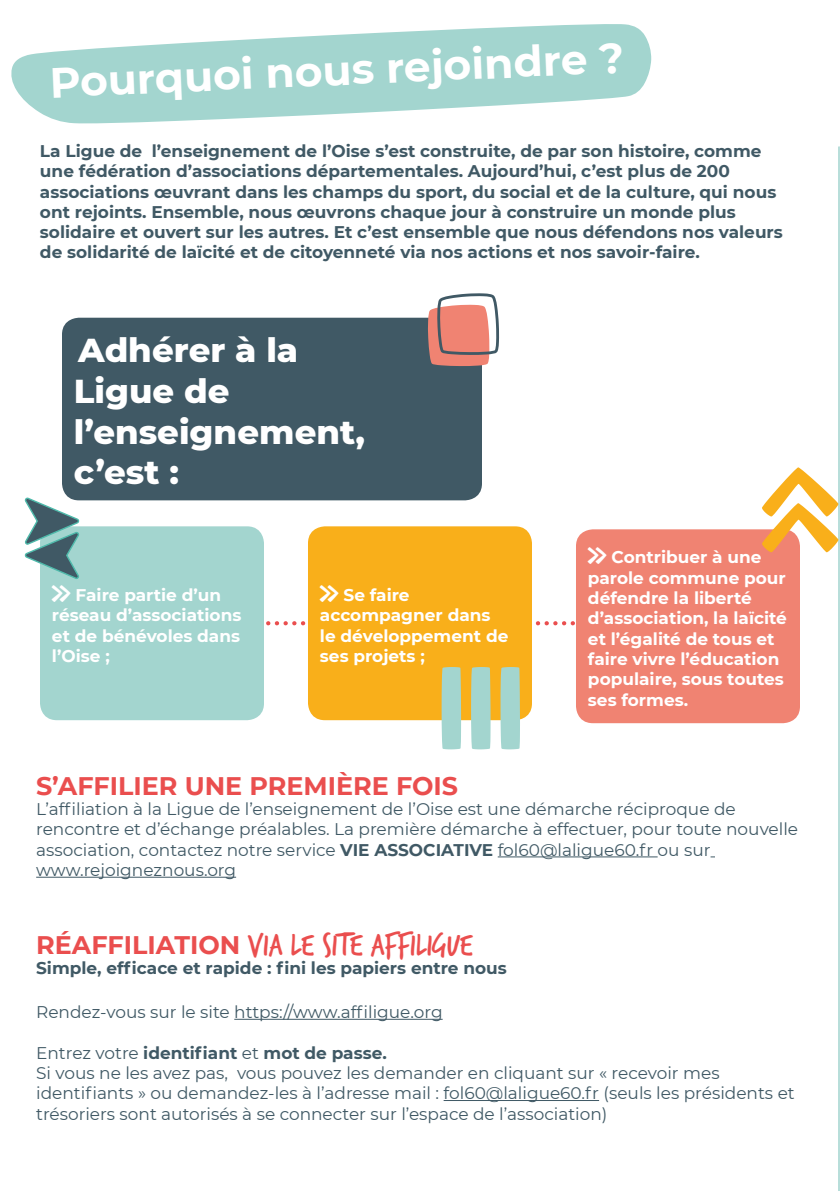
<style>
.page{position:relative;width:840px;height:1191px;background:#fff}
.page>*{position:absolute;margin:0;border:0;box-sizing:border-box;transform-origin:0 0}
.t1{font:700 42.2px "Montserrat";color:#fff}
.t2{font:800 33.8px/40.6px "Montserrat";color:#fff}
.t3{font:33.8px "Trash Hand";color:#ea4e4e}
.t4{font:700 25.4px "Montserrat";color:#ea4e4e}
.t5{font:17px/20.2px "Montserrat";color:#405965}
.t6{font:700 17px/20.2px "Montserrat";color:#405965}
.t7{font:700 17px/20.2px "Montserrat";color:#fff}
.s1{font-weight:700}
.s2{font-family:"Montserrat";font-weight:700;font-size:25.4px}
</style>
<div class="page">
<hr style="left:838px;top:0;width:1px;height:1191px;background:#b8deda">
<svg style="left:838px;top:0;width:1px;height:147px"></svg>
<svg style="left:11px;top:24px;width:640px;height:100px;fill:#a3d5cf"></svg>
<hr style="left:234px;top:1018px;width:208px;height:1px;background:#405965">
<hr style="left:443px;top:1100px;width:155px;height:1px;background:#405965">
<hr style="left:497px;top:856px;width:160px;height:1px;background:#405965">
<hr style="left:36px;top:876px;width:200px;height:1px;background:#405965">
<svg style="left:266px;top:621px;width:309px;height:4px"></svg>
<div style="left:62px;top:318px;width:419px;height:182px;background:#405965;border-radius:17px"></div>
<div style="left:40px;top:526px;width:224px;height:194px;background:#a3d5cf;border-radius:17px"></div>
<div style="left:308px;top:526px;width:223px;height:194px;background:#f9af1a;border-radius:17px"></div>
<div style="left:575px;top:529px;width:224px;height:194px;background:#f08372;border-radius:17px"></div>
<svg style="left:441px;top:667px;width:78px;height:82px"></svg>
<svg style="left:761px;top:467px;width:77px;height:85px"></svg>
<svg style="left:427px;top:293px;width:73px;height:73px"></svg>
<svg style="left:24px;top:497px;width:56px;height:82px"></svg>
<h1 class="t1" style="left:49px;top:50px;width:576px;rotate:-2deg">Pourquoi nous rejoindre ?</h1>
<p class="t6" style="left:40px;top:140px;width:744px">La Ligue de l’enseignement de l’Oise s’est construite, de par son histoire, comme une fédération d’associations départementales. Aujourd’hui, c’est plus de 200 associations œuvrant dans les champs du sport, du social et de la culture, qui nous ont rejoints. Ensemble, nous œuvrons chaque jour à construire un monde plus solidaire et ouvert sur les autres. Et c’est ensemble que nous défendons nos valeurs de solidarité de laïcité et de citoyenneté via nos actions et nos savoir-faire.</p>
<h2 class="t2" style="left:74px;top:328px;width:292px">Adhérer à la<br>Ligue de l’enseignement, c’est :</h2>
<p class="t7" style="left:52px;top:584px;width:191px;text-indent:24px">Faire partie d’un réseau d’associations et de bénévoles dans l’Oise ;</p>
<p class="t7" style="left:320px;top:584px;width:190px;text-indent:24px">Se faire accompagner dans le développement de ses projets ;</p>
<p class="t7" style="left:587px;top:546px;width:200px;text-indent:24px">Contribuer à une parole commune pour défendre la liberté d’association, la laïcité et l’égalité de tous et faire vivre l’éducation populaire, sous toutes ses formes.</p>
<h3 class="t4" style="left:36px;top:767px;width:38px">S’affilier</h3>
<h3 class="t4" style="left:184px;top:767px;width:20px">une</h3>
<h3 class="t4" style="left:249px;top:767px;width:18px">premi</h3>
<h3 class="t4" style="left:336px;top:767px;width:76px">ère fois</h3>
<p class="t5" style="left:36px;top:798px;width:763px">L’affiliation à la Ligue de l’enseignement de l’Oise est une démarche réciproque de rencontre et d’échange préalables. La première démarche à effectuer, pour toute nouvelle association, contactez notre service <span class="s1">Vie Associative</span></p>
<p class="t5" style="left:497px;top:839px;width:214px">fol60@laligue60.fr ou sur</p>
<p class="t5" style="left:36px;top:859px;width:201px">www.rejoigneznous.org</p>
<h2 class="t3" style="left:36px;top:928px;width:437px"><span class="s2">RéAFFILIATION</span> VIA LE SITE AFFILIGUE</h2>
<p class="t6" style="left:36px;top:957px;width:472px">Simple, efficace et rapide : fini les papiers entre nous</p>
<p class="t5" style="left:36px;top:1001px;width:408px">Rendez-vous sur le site https://www.affiligue.org</p>
<p class="t5" style="left:36px;top:1042px;width:759px">Entrez votre <span class="s1">identifiant</span> et <span class="s1">mot de passe.<br></span>Si vous ne les avez pas, vous pouvez les demander en cliquant sur « recevoir mes identifiants » ou demandez-les à l’adresse mail : fol60@laligue60.fr (seuls les présidents et trésoriers sont autorisés à se connecter sur l’espace de l’association)</p>
</div>
